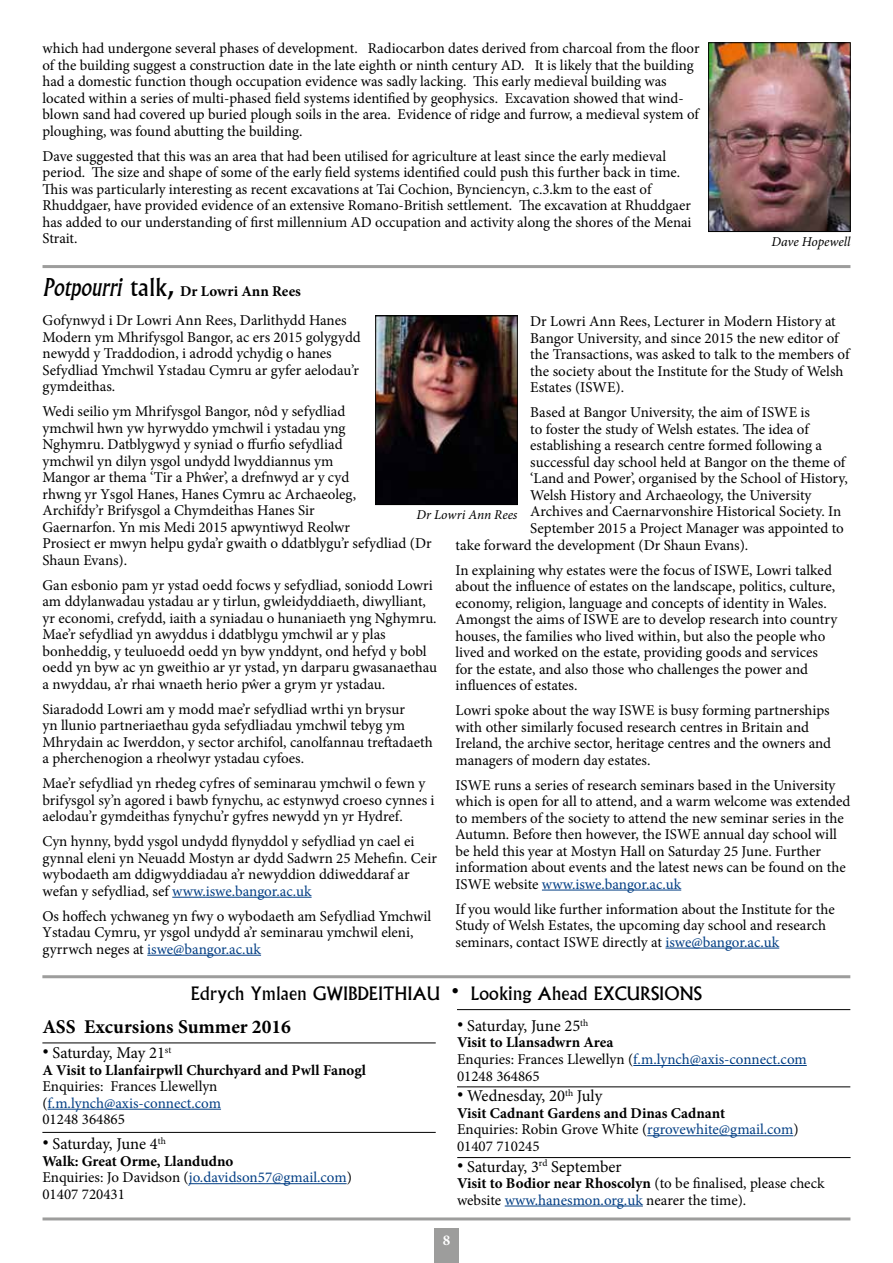
<style>
.page{position:relative;width:893px;height:1263px;background:#fff}
.page>*{position:absolute;margin:0;border:0;box-sizing:border-box;transform-origin:0 0}
.t1{font:700 19.5px "Minion Pro";color:#000}
.t2{font:18px "Albertus";color:#000}
.t3{font:16.5px "Minion Pro";letter-spacing:-.005em;color:#000}
.t4{font:15px/16.5px "Minion Pro";color:#000}
.t5{font:700 15px "Minion Pro";color:#000}
.t6{font:700 15px "Minion Pro";color:#fff}
.t7{font:italic 13.5px "Minion Pro";letter-spacing:-.005em;color:#000}
.s1{font-family:"Albertus";font-style:italic;font-size:24px}
.s2{font-family:"Albertus";font-size:24px}
.s3{font-weight:700}
.s4{color:#023e84}
</style>
<div class="page">
<hr style="left:43px;top:1217px;width:807px;height:3px;background:#9d9d9c">
<div style="left:434px;top:1228px;width:25px;height:35px;background:#9d9d9c"></div>
<hr style="left:172px;top:897px;width:140px;height:1px;background:#023e84">
<hr style="left:147px;top:955px;width:114px;height:1px;background:#023e84">
<hr style="left:542px;top:890px;width:139px;height:1px;background:#023e84">
<hr style="left:665px;top:948px;width:114px;height:1px;background:#023e84">
<img style="left:710px;top:45px;width:138px;height:185px">
<div style="left:708px;top:43px;width:142px;height:189px;border:1px solid #000"></div>
<img style="left:377px;top:318px;width:138px;height:185px">
<div style="left:375px;top:316px;width:142px;height:189px;border:1px solid #000"></div>
<hr style="left:43px;top:265px;width:807px;height:3px;background:#9d9d9c">
<hr style="left:42px;top:975px;width:808px;height:3px;background:#9d9d9c">
<hr style="left:48px;top:1109px;width:173px;height:1px;background:#023e84">
<hr style="left:189px;top:1183px;width:158px;height:1px;background:#023e84">
<hr style="left:633px;top:1065px;width:174px;height:1px;background:#023e84">
<hr style="left:647px;top:1135px;width:146px;height:1px;background:#023e84">
<hr style="left:505px;top:1205px;width:138px;height:1px;background:#023e84">
<hr style="left:42px;top:1132px;width:394px;height:1px;background:#000">
<hr style="left:42px;top:1043px;width:394px;height:1px;background:#000">
<hr style="left:457px;top:1009px;width:393px;height:1px;background:#000">
<hr style="left:457px;top:1086px;width:393px;height:1px;background:#000">
<hr style="left:457px;top:1157px;width:394px;height:1px;background:#000">
<p class="t4" style="left:43px;top:40px;width:658px">which had undergone several phases of development. Radiocarbon dates derived from charcoal from the floor of the building suggest a construction date in the late eighth or ninth century AD. It is likely that the building had a domestic function though occupation evidence was sadly lacking. This early medieval building was located within a series of multi-phased field systems identified by geophysics. Excavation showed that wind&shy;blown sand had covered up buried plough soils in the area. Evidence of ridge and furrow, a medieval system of ploughing, was found abutting the building.</p>
<p class="t4" style="left:43px;top:148px;width:651px">Dave suggested that this was an area that had been utilised for agriculture at least since the early medieval period. The size and shape of some of the early field systems identified could push this further back in time.<br>This was particularly interesting as recent excavations at Tai Cochion, Bynciencyn, c.3.km to the east of Rhuddgaer, have provided evidence of an extensive Romano-British settlement. The excavation at Rhuddgaer has added to our understanding of first millennium AD occupation and activity along the shores of the Menai Strait.</p>
<p class="t7" style="left:771px;top:232px;width:81px">Dave Hopewell</p>
<p class="t4" style="left:43px;top:276px;width:306px;line-height:29.2px"><span class="s1">Potpourri</span> <span class="s2">talk,</span> <span class="s3">Dr Lowri Ann Rees<br></span>Gofynwyd i Dr Lowri Ann Rees, Darlithydd Hanes</p>
<p class="t4" style="left:43px;top:329px;width:320px">Modern ym Mhrifysgol Bangor, ac ers 2015 golygydd newydd y Traddodion, i adrodd ychydig o hanes Sefydliad Ymchwil Ystadau Cymru ar gyfer aelodau’r gymdeithas.</p>
<p class="t4" style="left:43px;top:403px;width:391px">Wedi seilio ym Mhrifysgol Bangor, nôd y sefydliad<br>ymchwil hwn yw hyrwyddo ymchwil i ystadau yng<br>Nghymru. Datblygwyd y syniad o ffurfio sefydliad<br>ymchwil yn dilyn ysgol undydd lwyddiannus ym<br>Mangor ar thema ‘Tir a Phŵer’, a drefnwyd ar y cyd<br>rhwng yr Ysgol Hanes, Hanes Cymru ac Archaeoleg,<br>Archifdy’r Brifysgol a Chymdeithas Hanes Sir<br>Gaernarfon. Yn mis Medi 2015 apwyntiwyd Reolwr<br>Prosiect er mwyn helpu gyda’r gwaith o ddatblygu’r sefydliad (Dr Shaun Evans).</p>
<p class="t4" style="left:43px;top:577px;width:396px">Gan esbonio pam yr ystad oedd focws y sefydliad, soniodd Lowri am ddylanwadau ystadau ar y tirlun, gwleidyddiaeth, diwylliant, yr economi, crefydd, iaith a syniadau o hunaniaeth yng Nghymru.<br>Mae’r sefydliad yn awyddus i ddatblygu ymchwil ar y plas bonheddig, y teuluoedd oedd yn byw ynddynt, ond hefyd y bobl oedd yn byw ac yn gweithio ar yr ystad, yn darparu gwasanaethau a nwyddau, a’r rhai wnaeth herio pŵer a grym yr ystadau.</p>
<p class="t4" style="left:43px;top:701px;width:392px">Siaradodd Lowri am y modd mae’r sefydliad wrthi yn brysur<br>yn llunio partneriaethau gyda sefydliadau ymchwil tebyg ym Mhrydain ac Iwerddon, y sector archifol, canolfannau treftadaeth a pherchenogion a rheolwyr ystadau cyfoes.</p>
<p class="t4" style="left:43px;top:775px;width:394px">Mae’r sefydliad yn rhedeg cyfres of seminarau ymchwil o fewn y brifysgol sy’n agored i bawb fynychu, ac estynwyd croeso cynnes i aelodau’r gymdeithas fynychu’r gyfres newydd yn yr Hydref.</p>
<p class="t4" style="left:43px;top:833px;width:396px">Cyn hynny, bydd ysgol undydd flynyddol y sefydliad yn cael ei gynnal eleni yn Neuadd Mostyn ar dydd Sadwrn 25 Mehefin. Ceir wybodaeth am ddigwyddiadau a’r newyddion ddiweddaraf ar wefan y sefydliad, sef <span class="s4">www.iswe.bangor.ac.uk</span></p>
<p class="t4" style="left:43px;top:908px;width:390px">Os hoffech ychwaneg yn fwy o wybodaeth am Sefydliad Ymchwil<br>Ystadau Cymru, yr ysgol undydd a’r seminarau ymchwil eleni, gyrrwch neges at <span class="s4">iswe@bangor.ac.uk</span></p>
<p class="t4" style="left:530px;top:313px;width:321px">Dr Lowri Ann Rees, Lecturer in Modern History at Bangor University, and since 2015 the new editor of the Transactions, was asked to talk to the members of the society about the Institute for the Study of Welsh Estates (ISWE).</p>
<p class="t4" style="left:530px;top:404px;width:281px">Based at Bangor University, the aim of ISWE is</p>
<p class="t4" style="left:530px;top:421px;width:280px">to foster the study of Welsh estates. The idea of</p>
<p class="t4" style="left:530px;top:437px;width:293px">establishing a research centre formed following a</p>
<p class="t4" style="left:530px;top:454px;width:316px">successful day school held at Bangor on the theme of</p>
<p class="t4" style="left:530px;top:470px;width:319px">‘Land and Power’, organised by the School of History,</p>
<p class="t4" style="left:530px;top:487px;width:283px">Welsh History and Archaeology, the University</p>
<p class="t4" style="left:530px;top:503px;width:312px">Archives and Caernarvonshire Historical Society. In</p>
<p class="t4" style="left:530px;top:520px;width:315px">September 2015 a Project Manager was appointed to</p>
<p class="t4" style="left:455px;top:536px;width:294px">take forward the development (Dr Shaun Evans).</p>
<p class="t4" style="left:455px;top:561px;width:383px">In explaining why estates were the focus of ISWE, Lowri talked about the influence of estates on the landscape, politics, culture, economy, religion, language and concepts of identity in Wales.<br>Amongst the aims of ISWE are to develop research into country houses, the families who lived within, but also the people who lived and worked on the estate, providing goods and services for the estate, and also those who challenges the power and influences of estates.</p>
<p class="t4" style="left:455px;top:702px;width:377px">Lowri spoke about the way ISWE is busy forming partnerships with other similarly focused research centres in Britain and Ireland, the archive sector, heritage centres and the owners and managers of modern day estates.</p>
<p class="t4" style="left:455px;top:776px;width:397px">ISWE runs a series of research seminars based in the University which is open for all to attend, and a warm welcome was extended to members of the society to attend the new seminar series in the Autumn. Before then however, the ISWE annual day school will be held this year at Mostyn Hall on Saturday 25 June. Further information about events and the latest news can be found on the ISWE website <span class="s4">www.iswe.bangor.ac.uk</span></p>
<p class="t4" style="left:455px;top:900px;width:381px">If you would like further information about the Institute for the<br>Study of Welsh Estates, the upcoming day school and research seminars, contact ISWE directly at <span class="s4">iswe@bangor.ac.uk</span></p>
<p class="t7" style="left:416px;top:505px;width:103px">Dr Lowri Ann Rees</p>
<p class="t2" style="left:191px;top:982px;width:513px">Edrych Ymlaen GWIBDEITHIAU • Looking Ahead EXCURSIONS</p>
<h1 class="t1" style="left:42px;top:1013px;width:250px">ASS Excursions Summer 2016</h1>
<p class="t3" style="left:42px;top:1042px;width:130px">• Saturday, May 21<sup>st</sup></p>
<p class="t5" style="left:42px;top:1059px;width:325px">A Visit to Llanfairpwll Churchyard and Pwll Fanogl</p>
<p class="t4" style="left:42px;top:1078px;width:180px">Enquiries: Frances Llewellyn (<span class="s4">f.m.lynch@axis-connect.com<br></span>01248 364865</p>
<p class="t3" style="left:42px;top:1133px;width:125px">• Saturday, June 4<sup>th</sup></p>
<p class="t4" style="left:42px;top:1153px;width:311px"><span class="s3">Walk: Great Orme, Llandudno<br></span>Enquiries: Jo Davidson (<span class="s4">jo.davidson57@gmail.com</span>)<br>01407 720431</p>
<p class="t3" style="left:457px;top:1015px;width:133px">• Saturday, June 25<sup>th</sup></p>
<p class="t4" style="left:457px;top:1034px;width:351px"><span class="s3">Visit to Llansadwrn Area<br></span>Enquries: Frances Llewellyn (<span class="s4">f.m.lynch@axis-connect.com<br></span>01248 364865</p>
<p class="t3" style="left:457px;top:1085px;width:147px">• Wednesday, 20<sup>th</sup> July</p>
<p class="t4" style="left:457px;top:1105px;width:343px"><span class="s3">Visit Cadnant Gardens and Dinas Cadnant<br></span>Enquiries: Robin Grove White (<span class="s4">rgrovewhite@gmail.com</span>)<br>01407 710245</p>
<p class="t3" style="left:457px;top:1155px;width:166px">• Saturday, 3<sup>rd</sup> September</p>
<p class="t4" style="left:457px;top:1175px;width:369px"><span class="s3">Visit to Bodior near Rhoscolyn</span> (to be finalised, please check website <span class="s4">www.hanesmon.org.uk</span> nearer the time).</p>
<p class="t6" style="left:443px;top:1230px;width:9px">8</p>
</div>
